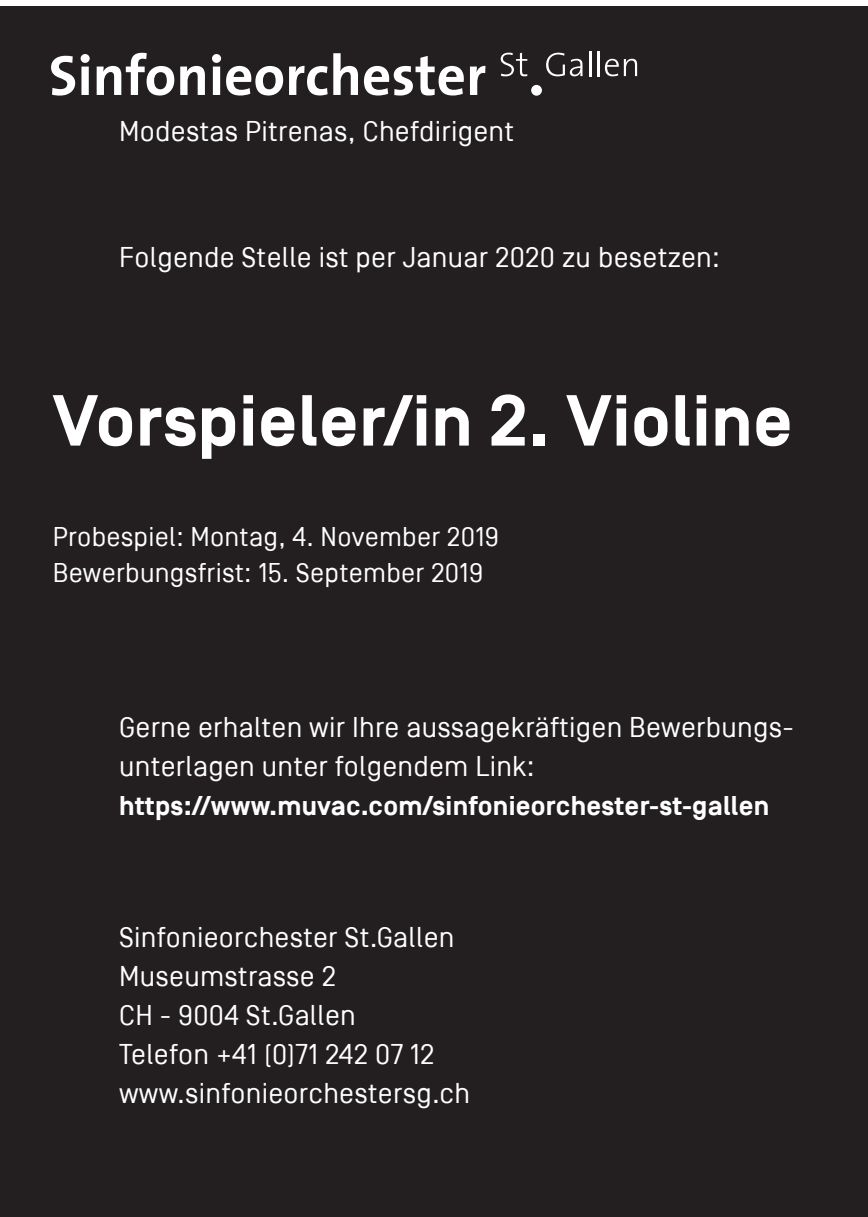
<style>
.page{position:relative;width:868px;height:1217px;background:#fff}
.page>*{position:absolute;margin:0;border:0;box-sizing:border-box;transform-origin:0 0}
.Lauftext{font:700 72px "Simplon BP";letter-spacing:.01em;color:#fff}
.Lauftext-2{font:28.5px/39px "Simplon BP Regular";letter-spacing:.01em;color:#fff}
.Lauftext-3{font:27px/36px "Simplon BP Regular";letter-spacing:.01em;color:#fff}
.Lauftext-4{font:700 27px "Simplon BP";letter-spacing:.01em;color:#fff}
</style>
<div class="page">
<div style="left:0;top:6px;width:867px;height:1210px;background:#231f20"></div>
<svg style="left:51px;top:56px;width:24px;height:40px"></svg>
<div style="left:81px;top:54px;width:9px;height:9px;background:#fff;border-radius:50%"></div>
<div style="left:81px;top:67px;width:8px;height:28px;background:#fff"></div>
<svg style="left:97px;top:53px;width:77px;height:42px"></svg>
<svg style="left:180px;top:66px;width:25px;height:29px"></svg>
<div style="left:212px;top:54px;width:9px;height:9px;background:#fff;border-radius:50%"></div>
<div style="left:213px;top:67px;width:7px;height:28px;background:#fff"></div>
<svg style="left:226px;top:66px;width:57px;height:29px"></svg>
<svg style="left:289px;top:65px;width:38px;height:30px"></svg>
<svg style="left:333px;top:53px;width:25px;height:42px"></svg>
<svg style="left:364px;top:56px;width:100px;height:39px"></svg>
<svg style="left:470px;top:65px;width:15px;height:30px"></svg>
<svg style="left:500px;top:53px;width:27px;height:23px"></svg>
<div style="left:531px;top:85px;width:11px;height:11px;background:#fff;border-radius:50%"></div>
<svg style="left:546px;top:53px;width:36px;height:23px"></svg>
<hr style="left:589px;top:51px;width:2px;height:25px;background:#fff">
<hr style="left:597px;top:51px;width:3px;height:25px;background:#fff">
<svg style="left:604px;top:59px;width:33px;height:17px"></svg>
<p class="Lauftext-2" style="left:119px;top:112px;width:396px">Modestas Pitrenas, Chefdirigent</p>
<p class="Lauftext-2" style="left:119px;top:237px;width:602px">Folgende Stelle ist per Januar 2020 zu besetzen:</p>
<p class="Lauftext" style="left:53px;top:379px;width:741px">Vorspieler/in 2. Violine</p>
<p class="Lauftext-3" style="left:53px;top:519px;width:448px">Probespiel: Montag, 4. November 2019<br>Bewerbungsfrist: 15. September 2019</p>
<p class="Lauftext-2" style="left:119px;top:707px;width:676px">Gerne erhalten wir Ihre aussagekräftigen Bewerbungs&shy;unterlagen unter folgendem Link:</p>
<p class="Lauftext-4" style="left:119px;top:790px;width:651px">https://www.muvac.com/sinfonieorchester-st-gallen</p>
<p class="Lauftext-2" style="left:119px;top:917px;width:352px">Sinfonieorchester St.Gallen<br>Museumstrasse 2<br>CH - 9004 St.Gallen<br>Telefon +41 (0)71 242 07 12 www.sinfonieorchestersg.ch</p>
</div>
